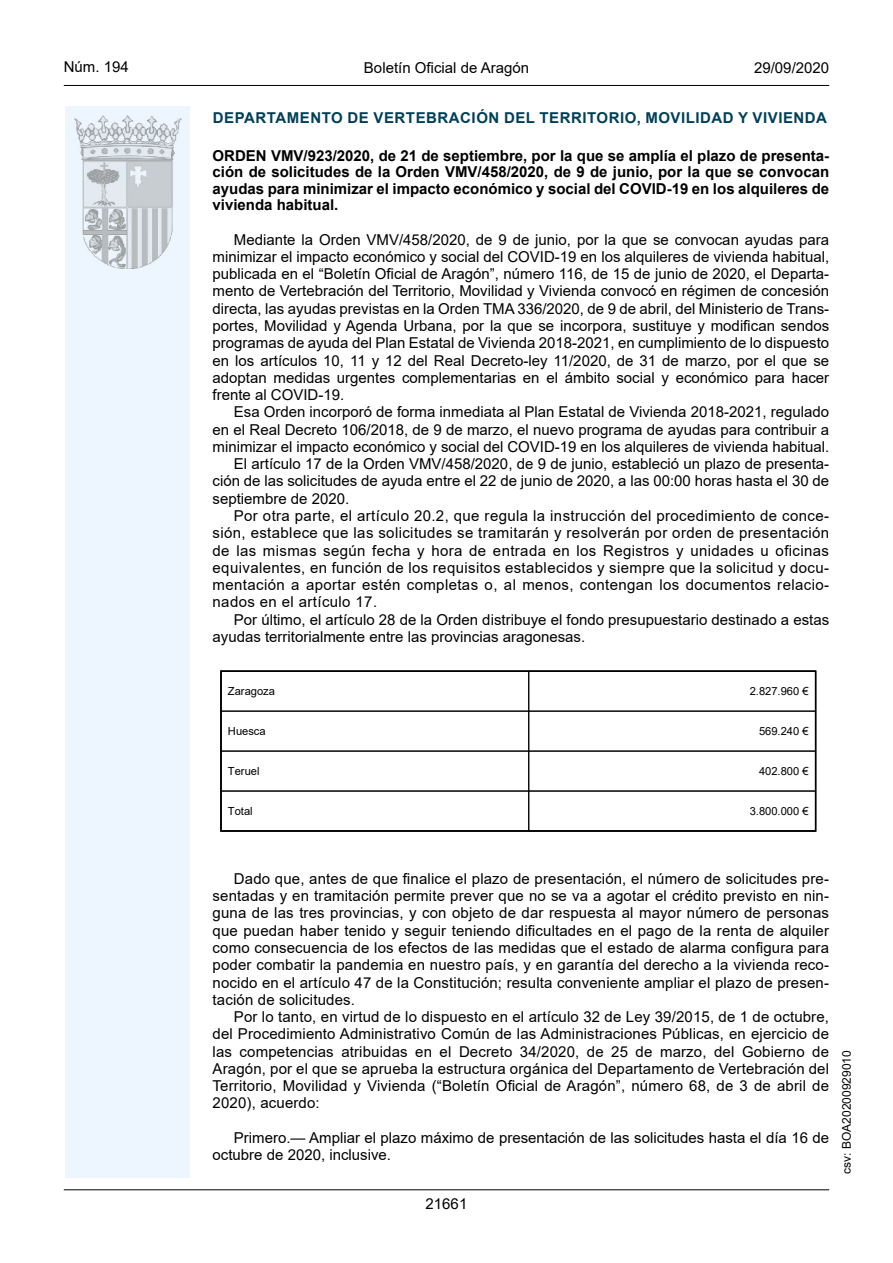
<style>
.page{position:relative;width:893px;height:1263px;background:#fff}
.page>*{position:absolute;margin:0;border:0;box-sizing:border-box;transform-origin:0 0}
.inicio_de_parrafo{font:15px/17.2px "Arial";color:#000;text-align:justify}
.Titulo_text{font:700 15px/16.5px "Arial";color:#000;text-align:justify}
.emisor_text{font:700 15px "Arial";letter-spacing:.035em;color:#003f58}
.t1{font:15px "Arial MT2";color:#000}
.t2{font:12px "Arial MT2";color:#000}
.t3{font:11.1px "Lyslss Arial";color:#000}
</style>
<div class="page">
<div style="left:65px;top:106px;width:125px;height:1072px;background:#edf6fe"></div>
<img style="left:75px;top:115px;width:106px;height:153px">
<hr style="left:64px;top:85px;width:765px;height:1px;background:#000">
<hr style="left:64px;top:1189px;width:765px;height:1px;background:#000">
<div style="left:221px;top:711px;width:308px;height:40px;border:1px solid #000"></div>
<div style="left:528px;top:711px;width:288px;height:40px;border:1px solid #000"></div>
<div style="left:221px;top:751px;width:308px;height:40px;border:1px solid #000"></div>
<div style="left:528px;top:751px;width:288px;height:40px;border:1px solid #000"></div>
<div style="left:221px;top:791px;width:308px;height:40px;border:1px solid #000"></div>
<div style="left:528px;top:791px;width:288px;height:40px;border:1px solid #000"></div>
<div style="left:220px;top:670px;width:596px;height:162px;border:1px solid #000"></div>
<p class="t1" style="left:64px;top:57px;width:67px">Núm. 194</p>
<p class="inicio_de_parrafo" style="left:364px;top:59px;width:167px">Boletín Oficial de Aragón</p>
<p class="t1" style="left:754px;top:57px;width:77px">29/09/2020</p>
<h4 class="emisor_text" style="left:213px;top:107px;width:616px">DEPARTAMENTO DE VERTEBRACIÓN DEL TERRITORIO, MOVILIDAD Y VIVIENDA</h4>
<h5 class="Titulo_text" style="left:213px;top:147px;width:618px">ORDEN VMV/923/2020, de 21 de septiembre, por la que se amplía el plazo de presenta&shy;ción de solicitudes de la Orden VMV/458/2020, de 9 de junio, por la que se convocan ayudas para minimizar el impacto económico y social del COVID-19 en los alquileres de vivienda habitual.</h5>
<p class="inicio_de_parrafo" style="left:213px;top:231px;width:618px;text-indent:21px">Mediante la Orden VMV/458/2020, de 9 de junio, por la que se convocan ayudas para minimizar el impacto económico y social del COVID-19 en los alquileres de vivienda habitual, publicada en el “Boletín Oficial de Aragón”, número 116, de 15 de junio de 2020, el Departa&shy;mento de Vertebración del Territorio, Movilidad y Vivienda convocó en régimen de concesión directa, las ayudas previstas en la Orden TMA 336/2020, de 9 de abril, del Ministerio de Trans&shy;portes, Movilidad y Agenda Urbana, por la que se incorpora, sustituye y modifican sendos programas de ayuda del Plan Estatal de Vivienda 2018-2021, en cumplimiento de lo dispuesto en los artículos 10, 11 y 12 del Real Decreto-ley 11/2020, de 31 de marzo, por el que se adoptan medidas urgentes complementarias en el ámbito social y económico para hacer frente al COVID-19.</p>
<p class="inicio_de_parrafo" style="left:213px;top:403px;width:618px;text-indent:21px">Esa Orden incorporó de forma inmediata al Plan Estatal de Vivienda 2018-2021, regulado en el Real Decreto 106/2018, de 9 de marzo, el nuevo programa de ayudas para contribuir a minimizar el impacto económico y social del COVID-19 en los alquileres de vivienda habitual.</p>
<p class="inicio_de_parrafo" style="left:213px;top:455px;width:618px;text-indent:21px">El artículo 17 de la Orden VMV/458/2020, de 9 de junio, estableció un plazo de presenta&shy;ción de las solicitudes de ayuda entre el 22 de junio de 2020, a las 00:00 horas hasta el 30 de septiembre de 2020.</p>
<p class="inicio_de_parrafo" style="left:213px;top:507px;width:618px;text-indent:21px">Por otra parte, el artículo 20.2, que regula la instrucción del procedimiento de conce&shy;sión, establece que las solicitudes se tramitarán y resolverán por orden de presentación de las mismas según fecha y hora de entrada en los Registros y unidades u oficinas equivalentes, en función de los requisitos establecidos y siempre que la solicitud y docu&shy;mentación a aportar estén completas o, al menos, contengan los documentos relacio&shy;nados en el artículo 17.</p>
<p class="inicio_de_parrafo" style="left:213px;top:611px;width:618px;text-indent:21px">Por último, el artículo 28 de la Orden distribuye el fondo presupuestario destinado a estas ayudas territorialmente entre las provincias aragonesas.</p>
<p class="t3" style="left:228px;top:683px;width:49px">Zaragoza</p>
<p class="t3" style="left:750px;top:683px;width:60px">2.827.960 €</p>
<p class="t3" style="left:228px;top:723px;width:39px">Huesca</p>
<p class="t3" style="left:759px;top:723px;width:51px">569.240 €</p>
<p class="t3" style="left:228px;top:763px;width:33px">Teruel</p>
<p class="t3" style="left:759px;top:763px;width:51px">402.800 €</p>
<p class="t3" style="left:228px;top:803px;width:26px">Total</p>
<p class="t3" style="left:750px;top:803px;width:60px">3.800.000 €</p>
<p class="inicio_de_parrafo" style="left:213px;top:870px;width:618px;text-indent:21px">Dado que, antes de que finalice el plazo de presentación, el número de solicitudes pre&shy;sentadas y en tramitación permite prever que no se va a agotar el crédito previsto en nin&shy;guna de las tres provincias, y con objeto de dar respuesta al mayor número de personas que puedan haber tenido y seguir teniendo dificultades en el pago de la renta de alquiler como consecuencia de los efectos de las medidas que el estado de alarma configura para poder combatir la pandemia en nuestro país, y en garantía del derecho a la vivienda reco&shy;nocido en el artículo 47 de la Constitución; resulta conveniente ampliar el plazo de presen&shy;tación de solicitudes.</p>
<p class="inicio_de_parrafo" style="left:213px;top:1008px;width:618px;text-indent:21px">Por lo tanto, en virtud de lo dispuesto en el artículo 32 de Ley 39/2015, de 1 de octubre, del Procedimiento Administrativo Común de las Administraciones Públicas, en ejercicio de las competencias atribuidas en el Decreto 34/2020, de 25 de marzo, del Gobierno de Aragón, por el que se aprueba la estructura orgánica del Departamento de Vertebración del Territorio, Movilidad y Vivienda (“Boletín Oficial de Aragón”, número 68, de 3 de abril de 2020), acuerdo:</p>
<p class="inicio_de_parrafo" style="left:213px;top:1129px;width:618px;text-indent:21px">Primero.— Ampliar el plazo máximo de presentación de las solicitudes hasta el día 16 de octubre de 2020, inclusive.</p>
<p class="t1" style="left:426px;top:1193px;width:43px">21661</p>
<p class="t2" style="left:838px;top:1174px;width:125px;rotate:-90deg">csv: BOA20200929010</p>
</div>
